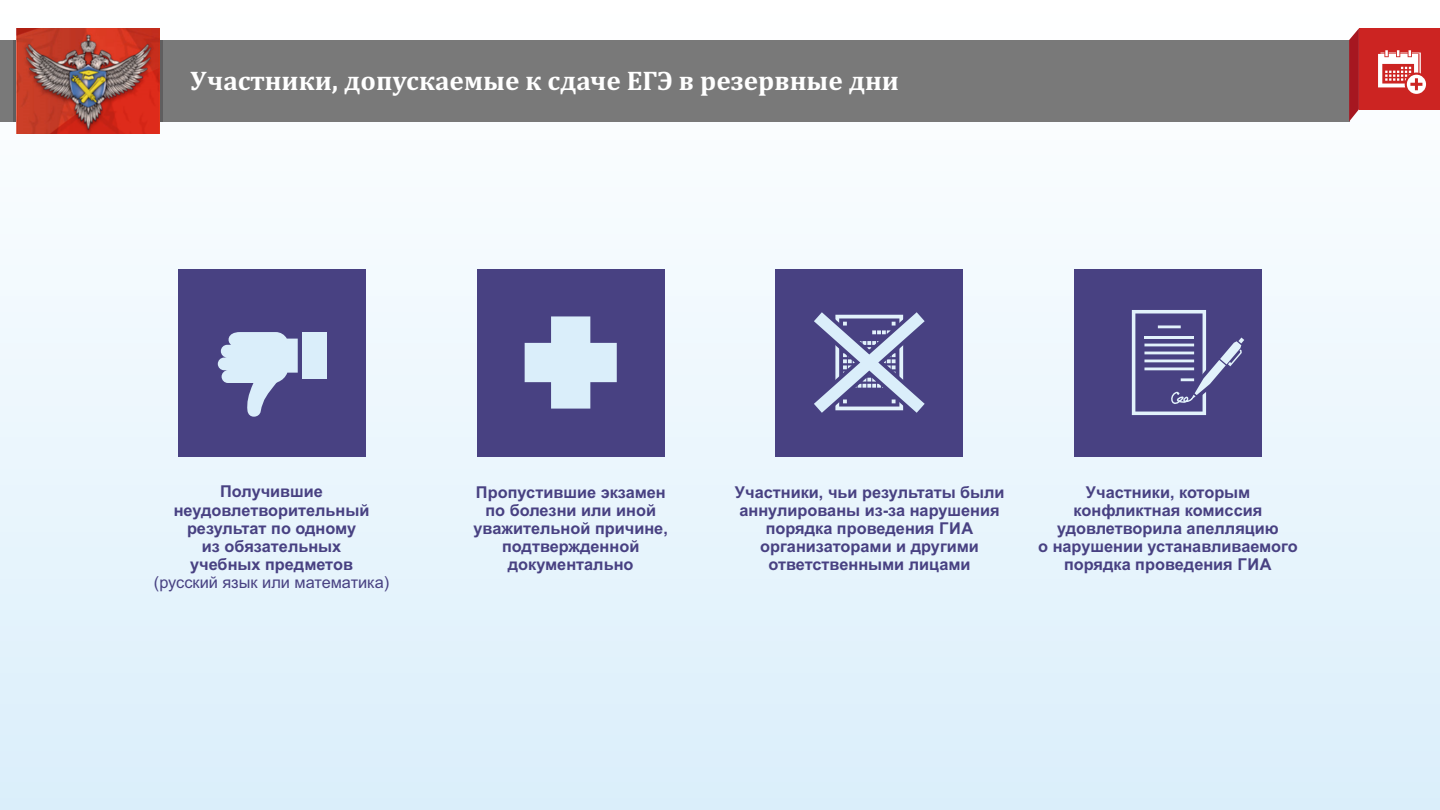
<style>
.page{position:relative;width:1440px;height:810px;background:#fff}
.page>*{position:absolute;margin:0;border:0;box-sizing:border-box;transform-origin:0 0}
.t1{font:700 27.2px "Cambria";color:#fff}
.t2{font:700 16.3px/18.2px "Arial";color:#484182;text-align:center}
.t3{font:16.3px "Arial";color:#484182}
</style>
<div class="page">
<div style="left:0;top:0;width:1440px;height:810px;background:linear-gradient(to bottom,#fff,#daeefa)"></div>
<div style="left:0;top:40px;width:1349px;height:82px;background:#797979"></div>
<div style="left:1359px;top:28px;width:81px;height:81px;background:#cc2422"></div>
<svg style="left:1349px;top:28px;width:10px;height:94px"></svg>
<svg style="left:13px;top:40px;width:150px;height:82px"></svg>
<img style="left:17px;top:28px;width:142px;height:105px">
<div style="left:1074px;top:269px;width:187px;height:187px;background:#484182"></div>
<div style="left:179px;top:269px;width:187px;height:187px;background:#484182"></div>
<div style="left:477px;top:269px;width:187px;height:187px;background:#484182"></div>
<div style="left:776px;top:269px;width:187px;height:187px;background:#484182"></div>
<svg style="left:218px;top:332px;width:80px;height:85px"></svg>
<div style="left:302px;top:333px;width:24px;height:46px;background:#daeefa"></div>
<svg style="left:525px;top:316px;width:92px;height:93px"></svg>
<svg style="left:814px;top:312px;width:111px;height:101px"></svg>
<svg style="left:1132px;top:310px;width:112px;height:106px"></svg>
<div style="left:1405px;top:73px;width:23px;height:23px;border:4px solid #cc2422;border-radius:50%"></div>
<svg style="left:1407px;top:75px;width:19px;height:19px"></svg>
<svg style="left:1378px;top:50px;width:44px;height:40px"></svg>
<h1 class="t1" style="left:190px;top:69px;width:710px">Участники, допускаемые к сдаче ЕГЭ в резервные дни</h1>
<p class="t2" style="left:174px;top:484px;width:197px">Получившие неудовлетворительный результат по одному<br>из обязательных учебных предметов</p>
<p class="t3" style="left:154px;top:577px;width:237px">(русский язык или математика)</p>
<p class="t2" style="left:474px;top:484px;width:196px">Пропустившие экзамен по болезни или иной уважительной причине, подтвержденной документально</p>
<p class="t2" style="left:735px;top:484px;width:271px">Участники, чьи результаты были аннулированы из-за нарушения порядка проведения ГИА организаторами и другими ответственными лицами</p>
<p class="t2" style="left:1038px;top:484px;width:261px">Участники, которым конфликтная комиссия удовлетворила апелляцию<br>о нарушении устанавливаемого порядка проведения ГИА</p>
</div>
